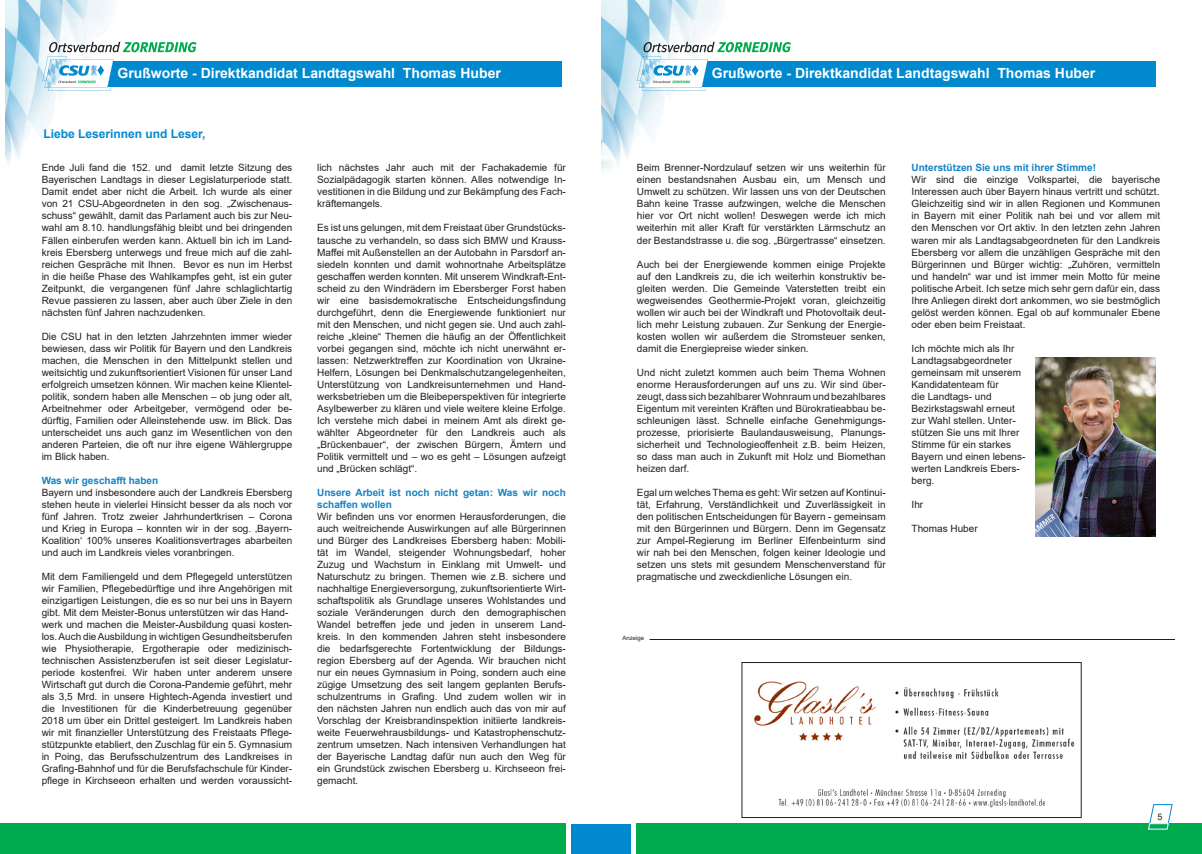
<style>
.page{position:relative;width:1202px;height:854px;background:#fff}
.page>*{position:absolute;margin:0;border:0;box-sizing:border-box;transform-origin:0 0}
.t1{font:700 14px "Arial";color:#fff}
.t2{font:700 12px "Arial";color:#0089cf}
.t3{font:10px/12px "Arial";color:#231f20;text-align:justify}
.t4{font:700 10px/12px "Arial";color:#1582c5}
.t5{font:9px "Arial";color:#231f20}
.t6{font:6px "Arial";color:#231f20}
</style>
<div class="page">
<img style="left:6px;top:0;width:206px;height:164px">
<div style="left:0;top:823px;width:565px;height:30px;background:#00ab4d"></div>
<div style="left:572px;top:824px;width:36px;height:29px;background:#0089cf"></div>
<img style="left:601px;top:0;width:220px;height:172px">
<div style="left:637px;top:823px;width:565px;height:30px;background:#00ab4d"></div>
<div style="left:594px;top:824px;width:36px;height:29px;background:#0089cf"></div>
<svg style="left:1148px;top:804px;width:25px;height:25px"></svg>
<img style="left:754px;top:681px;width:321px;height:127px">
<div style="left:741px;top:661px;width:341px;height:156px;border:1px solid #231f20"></div>
<div style="left:61px;top:61px;width:500px;height:25px;background:#0089cf"></div>
<svg style="left:43px;top:42px;width:154px;height:49px"></svg>
<div style="left:656px;top:61px;width:500px;height:25px;background:#0089cf"></div>
<svg style="left:637px;top:42px;width:154px;height:49px"></svg>
<hr style="left:649px;top:638px;width:526px;height:1px;background:#231f20">
<img style="left:1036px;top:357px;width:120px;height:179px">
<h1 class="t1" style="left:117px;top:63px;width:385px">Grußworte - Direktkandidat Landtagswahl Thomas Huber</h1>
<h1 class="t1" style="left:712px;top:63px;width:385px">Grußworte - Direktkandidat Landtagswahl Thomas Huber</h1>
<p class="t2" style="left:44px;top:125px;width:164px">Liebe Leserinnen und Leser,</p>
<p class="t3" style="left:42px;top:162px;width:252px">Ende Juli fand die 152. und damit letzte Sitzung des Bayerischen Landtags in dieser Legislaturperiode statt.<br>Damit endet aber nicht die Arbeit. Ich wurde als einer von 21 CSU-Abgeordneten in den sog. „Zwischenaus&shy;schuss“ gewählt, damit das Parlament auch bis zur Neu&shy;wahl am 8.10. handlungsfähig bleibt und bei dringenden Fällen einberufen werden kann. Aktuell bin ich im Land&shy;kreis Ebersberg unterwegs und freue mich auf die zahl&shy;reichen Gespräche mit Ihnen. Bevor es nun im Herbst in die heiße Phase des Wahlkampfes geht, ist ein guter Zeitpunkt, die vergangenen fünf Jahre schlaglichtartig Revue passieren zu lassen, aber auch über Ziele in den nächsten fünf Jahren nachzudenken.</p>
<p class="t3" style="left:42px;top:330px;width:252px">Die CSU hat in den letzten Jahrzehnten immer wieder bewiesen, dass wir Politik für Bayern und den Landkreis machen, die Menschen in den Mittelpunkt stellen und weitsichtig und zukunftsorientiert Visionen für unser Land erfolgreich umsetzen können. Wir machen keine Klientel&shy;politik, sondern haben alle Menschen – ob jung oder alt, Arbeitnehmer oder Arbeitgeber, vermögend oder be&shy;dürftig, Familien oder Alleinstehende usw. im Blick. Das unterscheidet uns auch ganz im Wesentlichen von den anderen Parteien, die oft nur ihre eigene Wählergruppe im Blick haben.</p>
<p class="t4" style="left:42px;top:474px;width:118px">Was wir geschafft haben</p>
<p class="t3" style="left:42px;top:486px;width:252px">Bayern und insbesondere auch der Landkreis Ebersberg stehen heute in vielerlei Hinsicht besser da als noch vor fünf Jahren. Trotz zweier Jahrhundertkrisen – Corona und Krieg in Europa – konnten wir in der sog. ‚Bayern-Koalition‘ 100% unseres Koalitionsvertrages abarbeiten und auch im Landkreis vieles voranbringen.</p>
<p class="t3" style="left:42px;top:570px;width:252px;text-align:left">Mit dem Familiengeld und dem Pflegegeld unterstützen wir Familien, Pflegebedürftige und ihre Angehörigen mit einzigartigen Leistungen, die es so nur bei uns in Bayern gibt. Mit dem Meister-Bonus unterstützen wir das Hand&shy;werk und machen die Meister-Ausbildung quasi kosten&shy;los. Auch die Ausbildung in wichtigen Gesundheitsberufen wie Physiotherapie, Ergotherapie oder medizinisch&shy;technischen Assistenzberufen ist seit dieser Legislatur&shy;periode kostenfrei. Wir haben unter anderem unsere Wirtschaft gut durch die Corona-Pandemie geführt, mehr als 3,5 Mrd. in unsere Hightech-Agenda investiert und die Investitionen für die Kinderbetreuung gegenüber 2018 um über ein Drittel gesteigert. Im Landkreis haben wir mit finanzieller Unterstützung des Freistaats Pflege&shy;stützpunkte etabliert, den Zuschlag für ein 5. Gymnasium in Poing, das Berufsschulzentrum des Landkreises in Grafing-Bahnhof und für die Berufsfachschule für Kinder&shy;pflege in Kirchseeon erhalten und werden voraussicht-</p>
<p class="t3" style="left:317px;top:162px;width:250px">lich nächstes Jahr auch mit der Fachakademie für Sozialpädagogik starten können. Alles notwendige In&shy;vestitionen in die Bildung und zur Bekämpfung des Fach&shy;kräftemangels.</p>
<p class="t3" style="left:317px;top:222px;width:250px">Es ist uns gelungen, mit dem Freistaat über Grundstücks&shy;tausche zu verhandeln, so dass sich BMW und Krauss-Maffei mit Außenstellen an der Autobahn in Parsdorf an&shy;siedeln konnten und damit wohnortnahe Arbeitsplätze geschaffen werden konnten. Mit unserem Windkraft-Ent&shy;scheid zu den Windrädern im Ebersberger Forst haben wir eine basisdemokratische Entscheidungsfindung durchgeführt, denn die Energiewende funktioniert nur mit den Menschen, und nicht gegen sie. Und auch zahl&shy;reiche „kleine“ Themen die häufig an der Öffentlichkeit vorbei gegangen sind, möchte ich nicht unerwähnt er&shy;lassen: Netzwerktreffen zur Koordination von Ukraine-Helfern, Lösungen bei Denkmalschutzangelegenheiten, Unterstützung von Landkreisunternehmen und Hand&shy;werksbetrieben um die Bleibeperspektiven für integrierte Asylbewerber zu klären und viele weitere kleine Erfolge.<br>Ich verstehe mich dabei in meinem Amt als direkt ge&shy;wählter Abgeordneter für den Landkreis auch als „Brückenbauer“, der zwischen Bürgern, Ämtern und Politik vermittelt und – wo es geht – Lösungen aufzeigt und „Brücken schlägt“.</p>
<p class="t4" style="left:317px;top:486px;width:250px">Unsere Arbeit ist noch nicht getan: Was wir noch schaffen wollen</p>
<p class="t3" style="left:317px;top:510px;width:250px">Wir befinden uns vor enormen Herausforderungen, die auch weitreichende Auswirkungen auf alle Bürgerinnen und Bürger des Landkreises Ebersberg haben: Mobili&shy;tät im Wandel, steigender Wohnungsbedarf, hoher Zuzug und Wachstum in Einklang mit Umwelt- und Naturschutz zu bringen. Themen wie z.B. sichere und nachhaltige Energieversorgung, zukunftsorientierte Wirt&shy;schaftspolitik als Grundlage unseres Wohlstandes und soziale Veränderungen durch den demographischen Wandel betreffen jede und jeden in unserem Land&shy;kreis. In den kommenden Jahren steht insbesondere die bedarfsgerechte Fortentwicklung der Bildungs&shy;region Ebersberg auf der Agenda. Wir brauchen nicht nur ein neues Gymnasium in Poing, sondern auch eine zügige Umsetzung des seit langem geplanten Berufs&shy;schulzentrums in Grafing. Und zudem wollen wir in den nächsten Jahren nun endlich auch das von mir auf Vorschlag der Kreisbrandinspektion initiierte landkreis&shy;weite Feuerwehrausbildungs- und Katastrophenschutz&shy;zentrum umsetzen. Nach intensiven Verhandlungen hat der Bayerische Landtag dafür nun auch den Weg für ein Grundstück zwischen Ebersberg u. Kirchseeon frei&shy;gemacht.</p>
<p class="t3" style="left:637px;top:162px;width:250px">Beim Brenner-Nordzulauf setzen wir uns weiterhin für einen bestandsnahen Ausbau ein, um Mensch und Umwelt zu schützen. Wir lassen uns von der Deutschen Bahn keine Trasse aufzwingen, welche die Menschen hier vor Ort nicht wollen! Deswegen werde ich mich weiterhin mit aller Kraft für verstärkten Lärmschutz an der Bestandstrasse u. die sog. „Bürgertrasse“ einsetzen.</p>
<p class="t3" style="left:637px;top:258px;width:250px">Auch bei der Energiewende kommen einige Projekte auf den Landkreis zu, die ich weiterhin konstruktiv be&shy;gleiten werden. Die Gemeinde Vaterstetten treibt ein wegweisendes Geothermie-Projekt voran, gleichzeitig wollen wir auch bei der Windkraft und Photovoltaik deut&shy;lich mehr Leistung zubauen. Zur Senkung der Energie&shy;kosten wollen wir außerdem die Stromsteuer senken, damit die Energiepreise wieder sinken.</p>
<p class="t3" style="left:637px;top:366px;width:250px">Und nicht zuletzt kommen auch beim Thema Wohnen enorme Herausforderungen auf uns zu. Wir sind über&shy;zeugt, dass sich bezahlbarer Wohnraum und bezahlbares Eigentum mit vereinten Kräften und Bürokratieabbau be&shy;schleunigen lässt. Schnelle einfache Genehmigungs&shy;prozesse, priorisierte Baulandausweisung, Planungs&shy;sicherheit und Technologieoffenheit z.B. beim Heizen, so dass man auch in Zukunft mit Holz und Biomethan heizen darf.</p>
<p class="t3" style="left:637px;top:486px;width:250px">Egal um welches Thema es geht: Wir setzen auf Kontinui&shy;tät, Erfahrung, Verständlichkeit und Zuverlässigkeit in den politischen Entscheidungen für Bayern - gemeinsam mit den Bürgerinnen und Bürgern. Denn im Gegensatz zur Ampel-Regierung im Berliner Elfenbeinturm sind wir nah bei den Menschen, folgen keiner Ideologie und setzen uns stets mit gesundem Menschenverstand für pragmatische und zweckdienliche Lösungen ein.</p>
<p class="t6" style="left:622px;top:633px;width:23px">Anzeige</p>
<p class="t4" style="left:911px;top:162px;width:186px">Unterstützen Sie uns mit ihrer Stimme!</p>
<p class="t3" style="left:911px;top:174px;width:250px">Wir sind die einzige Volkspartei, die bayerische Interessen auch über Bayern hinaus vertritt und schützt.<br>Gleichzeitig sind wir in allen Regionen und Kommunen in Bayern mit einer Politik nah bei und vor allem mit den Menschen vor Ort aktiv. In den letzten zehn Jahren waren mir als Landtagsabgeordneten für den Landkreis Ebersberg vor allem die unzähligen Gespräche mit den Bürgerinnen und Bürger wichtig: „Zuhören, vermitteln und handeln“ war und ist immer mein Motto für meine politische Arbeit. Ich setze mich sehr gern dafür ein, dass Ihre Anliegen direkt dort ankommen, wo sie bestmöglich gelöst werden können. Egal ob auf kommunaler Ebene oder eben beim Freistaat.</p>
<p class="t3" style="left:911px;top:342px;width:115px;text-align:left">Ich möchte mich als Ihr<br>Landtagsabgeordneter gemeinsam mit unserem<br>Kandidatenteam für<br>die Landtags- und<br>Bezirkstagswahl erneut zur Wahl stellen. Unter&shy;stützen Sie uns mit Ihrer<br>Stimme für ein starkes<br>Bayern und einen lebens&shy;werten Landkreis Ebers&shy;berg.</p>
<p class="t3" style="left:911px;top:498px;width:13px">Ihr</p>
<p class="t3" style="left:911px;top:522px;width:68px">Thomas Huber</p>
<p class="t5" style="left:1157px;top:810px;width:7px">5</p>
</div>
